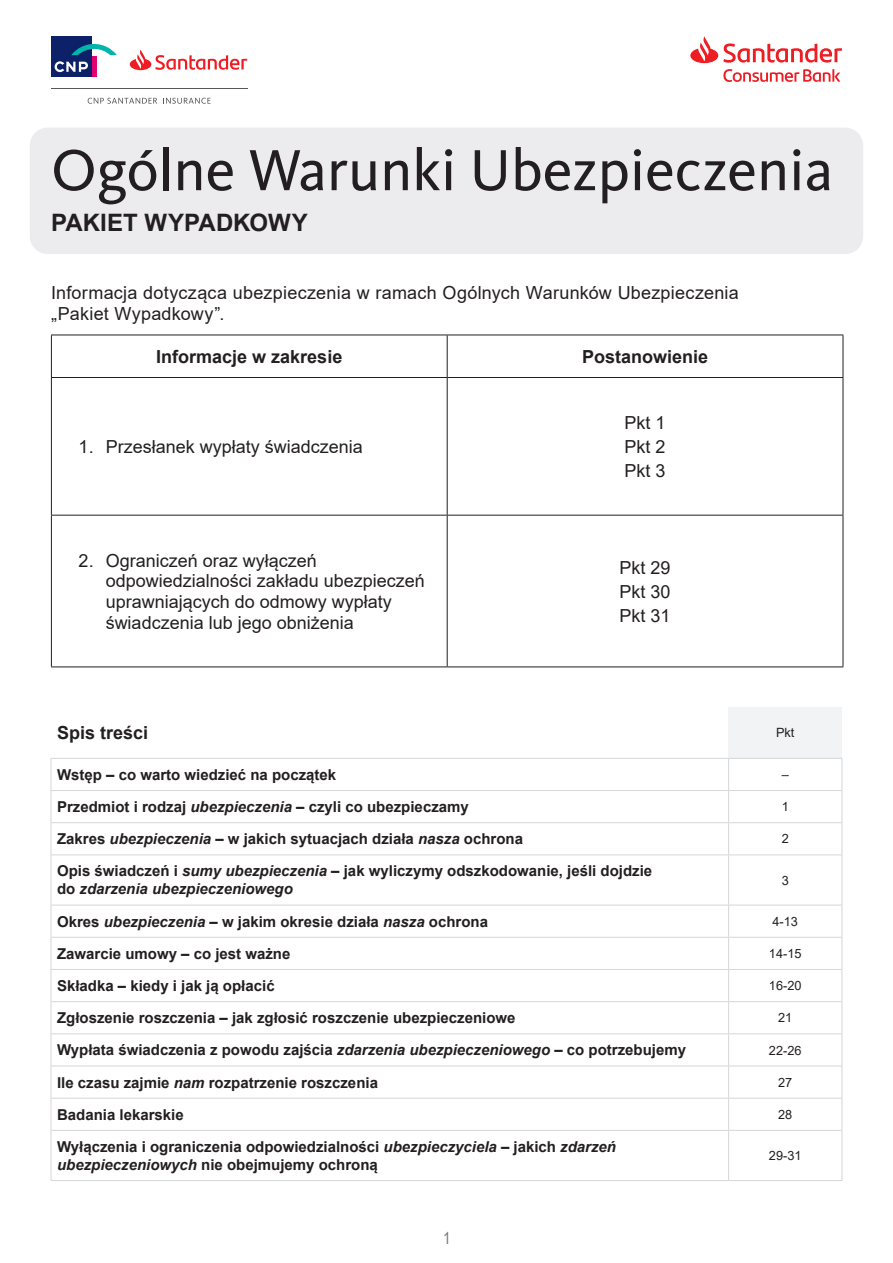
<style>
.page{position:relative;width:893px;height:1263px;background:#fff}
.page>*{position:absolute;margin:0;border:0;box-sizing:border-box;transform-origin:0 0}
.GŁÓWNY_NAGŁÓWEK{font:60px "Kievit Pro";color:#231f20}
.Opis_ubezpieczenie{font:700 24px "Arial";color:#231f20}
.OWU_tekst_normalny{font:18px/20.7px "Arial";color:#231f20}
.OWU_tekst_normalny-2{font:700 18px "Arial";color:#231f20}
.nagłówek_czerwony{font:700 18px "Arial";color:#231f20}
.t1{font:16.5px "Arial Narrow";color:#76787b}
.Spis_treści{font:700 15px/18px "Arial";color:#231f20}
.tabela_tekst{font:12.75px "Arial";color:#231f20}
.Tekst_Poziom0{font:12.75px "Arial";color:#231f20}
.s1{font-style:italic}
</style>
<div class="page">
<svg style="left:690px;top:36px;width:152px;height:27px"></svg>
<svg style="left:723px;top:69px;width:117px;height:13px"></svg>
<hr style="left:51px;top:88px;width:196px;height:1px;background:#57585a">
<div style="left:51px;top:36px;width:41px;height:41px;background:#0d2169"></div>
<svg style="left:55px;top:61px;width:33px;height:11px"></svg>
<hr style="left:92px;top:57px;width:4px;height:20px;background:#e10272">
<svg style="left:71px;top:44px;width:46px;height:11px"></svg>
<svg style="left:88px;top:98px;width:69px;height:6px"></svg>
<svg style="left:163px;top:98px;width:48px;height:6px"></svg>
<svg style="left:130px;top:50px;width:117px;height:20px"></svg>
<div style="left:30px;top:128px;width:833px;height:126px;background:#ececee;border-radius:18px"></div>
<hr style="left:51px;top:335px;width:396px;height:1px;background:#231f20">
<hr style="left:51px;top:335px;width:1px;height:42px;background:#231f20">
<hr style="left:447px;top:335px;width:396px;height:1px;background:#231f20">
<hr style="left:447px;top:335px;width:1px;height:42px;background:#231f20">
<hr style="left:843px;top:335px;width:1px;height:42px;background:#231f20">
<hr style="left:51px;top:377px;width:396px;height:1px;background:#231f20">
<hr style="left:51px;top:378px;width:1px;height:137px;background:#231f20">
<hr style="left:447px;top:377px;width:396px;height:1px;background:#231f20">
<hr style="left:447px;top:378px;width:1px;height:137px;background:#231f20">
<hr style="left:843px;top:378px;width:1px;height:137px;background:#231f20">
<hr style="left:51px;top:515px;width:396px;height:1px;background:#231f20">
<hr style="left:51px;top:515px;width:1px;height:151px;background:#231f20">
<hr style="left:447px;top:515px;width:396px;height:1px;background:#231f20">
<hr style="left:447px;top:515px;width:1px;height:151px;background:#231f20">
<hr style="left:843px;top:515px;width:1px;height:151px;background:#231f20">
<hr style="left:51px;top:666px;width:396px;height:1px;background:#231f20">
<hr style="left:447px;top:666px;width:396px;height:1px;background:#231f20">
<div style="left:729px;top:707px;width:113px;height:51px;background:#f2f3f4"></div>
<hr style="left:51px;top:759px;width:1px;height:31px;background:#d5d6d8">
<hr style="left:728px;top:759px;width:1px;height:31px;background:#d5d6d8">
<hr style="left:51px;top:790px;width:1px;height:33px;background:#d5d6d8">
<hr style="left:728px;top:791px;width:1px;height:31px;background:#d5d6d8">
<hr style="left:51px;top:823px;width:1px;height:32px;background:#d5d6d8">
<hr style="left:728px;top:823px;width:1px;height:31px;background:#d5d6d8">
<hr style="left:51px;top:855px;width:1px;height:50px;background:#d5d6d8">
<hr style="left:728px;top:855px;width:1px;height:50px;background:#d5d6d8">
<hr style="left:51px;top:905px;width:1px;height:32px;background:#d5d6d8">
<hr style="left:728px;top:905px;width:1px;height:32px;background:#d5d6d8">
<hr style="left:51px;top:937px;width:1px;height:32px;background:#d5d6d8">
<hr style="left:728px;top:938px;width:1px;height:31px;background:#d5d6d8">
<hr style="left:51px;top:969px;width:1px;height:33px;background:#d5d6d8">
<hr style="left:728px;top:970px;width:1px;height:31px;background:#d5d6d8">
<hr style="left:51px;top:1002px;width:1px;height:32px;background:#d5d6d8">
<hr style="left:728px;top:1002px;width:1px;height:31px;background:#d5d6d8">
<hr style="left:51px;top:1034px;width:1px;height:32px;background:#d5d6d8">
<hr style="left:728px;top:1034px;width:1px;height:31px;background:#d5d6d8">
<hr style="left:51px;top:1066px;width:1px;height:32px;background:#d5d6d8">
<hr style="left:728px;top:1066px;width:1px;height:32px;background:#d5d6d8">
<hr style="left:51px;top:1098px;width:1px;height:32px;background:#d5d6d8">
<hr style="left:728px;top:1098px;width:1px;height:32px;background:#d5d6d8">
<hr style="left:51px;top:1130px;width:1px;height:50px;background:#d5d6d8">
<hr style="left:728px;top:1131px;width:1px;height:49px;background:#d5d6d8">
<hr style="left:842px;top:759px;width:1px;height:31px;background:#d5d6d8">
<hr style="left:842px;top:790px;width:1px;height:33px;background:#d5d6d8">
<hr style="left:842px;top:823px;width:1px;height:32px;background:#d5d6d8">
<hr style="left:842px;top:855px;width:1px;height:50px;background:#d5d6d8">
<hr style="left:842px;top:905px;width:1px;height:32px;background:#d5d6d8">
<hr style="left:842px;top:937px;width:1px;height:32px;background:#d5d6d8">
<hr style="left:842px;top:969px;width:1px;height:33px;background:#d5d6d8">
<hr style="left:842px;top:1002px;width:1px;height:32px;background:#d5d6d8">
<hr style="left:842px;top:1034px;width:1px;height:32px;background:#d5d6d8">
<hr style="left:842px;top:1066px;width:1px;height:32px;background:#d5d6d8">
<hr style="left:842px;top:1098px;width:1px;height:32px;background:#d5d6d8">
<hr style="left:842px;top:1130px;width:1px;height:50px;background:#d5d6d8">
<hr style="left:51px;top:758px;width:678px;height:1px;background:#d5d6d8">
<hr style="left:729px;top:758px;width:113px;height:1px;background:#d5d6d8">
<hr style="left:51px;top:822px;width:678px;height:1px;background:#d5d6d8">
<hr style="left:729px;top:822px;width:113px;height:1px;background:#d5d6d8">
<hr style="left:51px;top:937px;width:678px;height:1px;background:#d5d6d8">
<hr style="left:729px;top:937px;width:113px;height:1px;background:#d5d6d8">
<hr style="left:51px;top:969px;width:678px;height:1px;background:#d5d6d8">
<hr style="left:729px;top:969px;width:113px;height:1px;background:#d5d6d8">
<hr style="left:51px;top:1001px;width:678px;height:1px;background:#d5d6d8">
<hr style="left:729px;top:1001px;width:113px;height:1px;background:#d5d6d8">
<hr style="left:51px;top:1033px;width:678px;height:1px;background:#d5d6d8">
<hr style="left:729px;top:1033px;width:113px;height:1px;background:#d5d6d8">
<hr style="left:51px;top:1180px;width:678px;height:1px;background:#d5d6d8">
<hr style="left:729px;top:1180px;width:113px;height:1px;background:#d5d6d8">
<hr style="left:51px;top:790px;width:678px;height:1px;background:#d5d6d8">
<hr style="left:729px;top:790px;width:113px;height:1px;background:#d5d6d8">
<hr style="left:51px;top:854px;width:678px;height:1px;background:#d5d6d8">
<hr style="left:729px;top:854px;width:113px;height:1px;background:#d5d6d8">
<hr style="left:51px;top:905px;width:678px;height:1px;background:#d5d6d8">
<hr style="left:729px;top:905px;width:113px;height:1px;background:#d5d6d8">
<hr style="left:51px;top:1065px;width:678px;height:1px;background:#d5d6d8">
<hr style="left:729px;top:1065px;width:113px;height:1px;background:#d5d6d8">
<hr style="left:51px;top:1098px;width:678px;height:1px;background:#d5d6d8">
<hr style="left:729px;top:1098px;width:113px;height:1px;background:#d5d6d8">
<hr style="left:51px;top:1130px;width:678px;height:1px;background:#d5d6d8">
<hr style="left:729px;top:1130px;width:113px;height:1px;background:#d5d6d8">
<p class="GŁÓWNY_NAGŁÓWEK" style="left:51px;top:134px;width:784px">Ogólne Warunki Ubezpieczenia</p>
<p class="Opis_ubezpieczenie" style="left:51px;top:206px;width:258px">PAKIET WYPADKOWY</p>
<p class="OWU_tekst_normalny" style="left:51px;top:283px;width:689px">Informacja dotycząca ubezpieczenia w ramach Ogólnych Warunków Ubezpieczenia „Pakiet Wypadkowy”.</p>
<p class="OWU_tekst_normalny-2" style="left:156px;top:344px;width:188px">Informacje w zakresie</p>
<p class="OWU_tekst_normalny-2" style="left:582px;top:344px;width:128px">Postanowienie</p>
<p class="OWU_tekst_normalny" style="left:79px;top:436px;width:286px">1. Przesłanek wypłaty świadczenia</p>
<p class="OWU_tekst_normalny" style="left:625px;top:412px;width:43px">Pkt 1</p>
<p class="OWU_tekst_normalny" style="left:625px;top:436px;width:43px">Pkt 2</p>
<p class="OWU_tekst_normalny" style="left:625px;top:460px;width:43px">Pkt 3</p>
<p class="OWU_tekst_normalny" style="left:106px;top:550px;width:321px;text-indent:-27px">2. Ograniczeń oraz wyłączeń odpowiedzialności zakładu ubezpieczeń uprawniających do odmowy wypłaty świadczenia lub jego obniżenia</p>
<p class="OWU_tekst_normalny" style="left:620px;top:557px;width:53px">Pkt 29</p>
<p class="OWU_tekst_normalny" style="left:620px;top:581px;width:53px">Pkt 30</p>
<p class="OWU_tekst_normalny" style="left:620px;top:605px;width:53px">Pkt 31</p>
<p class="nagłówek_czerwony" style="left:57px;top:720px;width:93px">Spis treści</p>
<p class="Tekst_Poziom0" style="left:776px;top:724px;width:20px">Pkt</p>
<p class="Spis_treści" style="left:57px;top:766px;width:281px">Wstęp – co warto wiedzieć na początek</p>
<p class="tabela_tekst" style="left:782px;top:766px;width:9px">–</p>
<p class="Spis_treści" style="left:57px;top:798px;width:413px">Przedmiot i rodzaj <span class="s1">ubezpieczenia</span> – czyli co ubezpieczamy</p>
<p class="tabela_tekst" style="left:782px;top:798px;width:9px">1</p>
<p class="Spis_treści" style="left:57px;top:830px;width:468px">Zakres <span class="s1">ubezpieczenia</span> – w jakich sytuacjach działa <span class="s1">nasza</span> ochrona</p>
<p class="tabela_tekst" style="left:782px;top:830px;width:9px">2</p>
<p class="Spis_treści" style="left:57px;top:862px;width:597px">Opis świadczeń i <span class="s1">sumy ubezpieczenia</span> – jak wyliczymy odszkodowanie, jeśli dojdzie do <span class="s1">zdarzenia ubezpieczeniowego</span></p>
<p class="tabela_tekst" style="left:782px;top:871px;width:9px">3</p>
<p class="Spis_treści" style="left:57px;top:912px;width:433px">Okres <span class="s1">ubezpieczenia</span> – w jakim okresie działa <span class="s1">nasza</span> ochrona</p>
<p class="tabela_tekst" style="left:772px;top:912px;width:27px">4-13</p>
<p class="Spis_treści" style="left:57px;top:945px;width:235px">Zawarcie umowy – co jest ważne</p>
<p class="tabela_tekst" style="left:769px;top:945px;width:34px">14-15</p>
<p class="Spis_treści" style="left:57px;top:977px;width:219px">Składka – kiedy i jak ją opłacić</p>
<p class="tabela_tekst" style="left:769px;top:977px;width:34px">16-20</p>
<p class="Spis_treści" style="left:57px;top:1009px;width:460px">Zgłoszenie roszczenia – jak zgłosić roszczenie ubezpieczeniowe</p>
<p class="tabela_tekst" style="left:778px;top:1009px;width:16px">21</p>
<p class="Spis_treści" style="left:57px;top:1041px;width:631px">Wypłata świadczenia z powodu zajścia <span class="s1">zdarzenia ubezpieczeniowego</span> – co potrzebujemy</p>
<p class="tabela_tekst" style="left:769px;top:1041px;width:34px">22-26</p>
<p class="Spis_treści" style="left:57px;top:1073px;width:322px">Ile czasu zajmie <span class="s1">nam</span> rozpatrzenie roszczenia</p>
<p class="tabela_tekst" style="left:778px;top:1073px;width:16px">27</p>
<p class="Spis_treści" style="left:57px;top:1106px;width:128px">Badania lekarskie</p>
<p class="tabela_tekst" style="left:778px;top:1106px;width:16px">28</p>
<p class="Spis_treści" style="left:57px;top:1138px;width:561px">Wyłączenia i ograniczenia odpowiedzialności <span class="s1">ubezpieczyciela</span> – jakich <span class="s1">zdarzeń ubezpieczeniowych</span> nie obejmujemy ochroną</p>
<p class="tabela_tekst" style="left:769px;top:1147px;width:34px">29-31</p>
<p class="t1" style="left:443px;top:1226px;width:9px">1</p>
</div>
